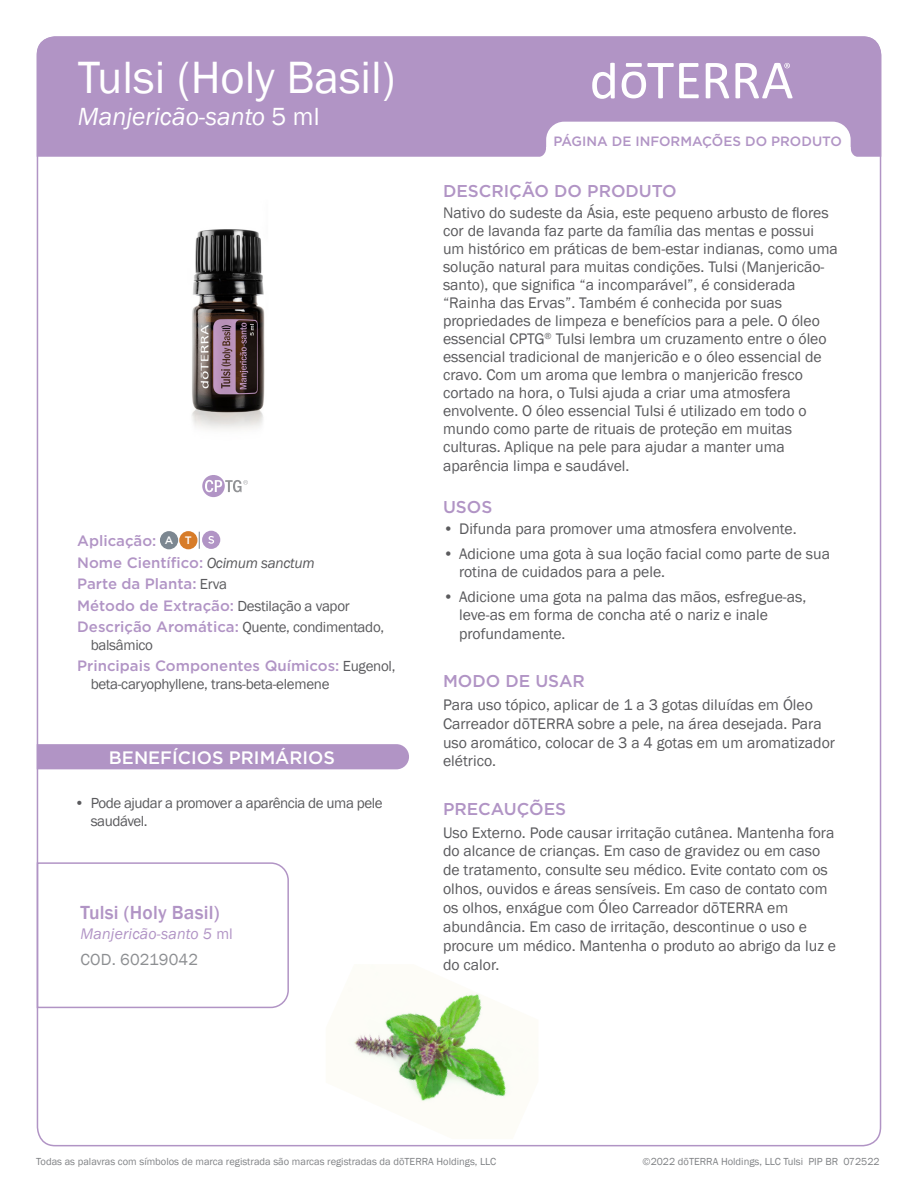
<style>
.page{position:relative;width:918px;height:1188px;background:#fff}
.page>*{position:absolute;margin:0;border:0;box-sizing:border-box;transform-origin:0 0}
.Main_H1{font:46.5px "Franklin Gothic";color:#fff}
.Main_H2{font:italic 25.5px "Franklin Gothic";color:#fff}
.Tag_H1{font:500 19.5px "Franklin Gothic";letter-spacing:.01em;color:#b194c5}
.t1{font:500 18px "Gotham";color:#fff}
.Purple_Headers{font:500 17.1px "Gotham";color:#b194c5}
.Tag_details{font:16.5px "Franklin Gothic";letter-spacing:.01em;color:#8d8f92}
.Body{font:15.75px/18px "Franklin Gothic";color:#5a5a5d}
.Directions_Bold_Attr{font:15.75px/18.9px "Franklin Gothic";color:#5a5a5d}
.Tag_H2{font:italic 15.75px "Franklin Gothic";letter-spacing:.01em;color:#b194c5}
.Oil_Attribute_Panel{font:15px/18px "Franklin Gothic";letter-spacing:-.02em;color:#5a5a5d}
.Oil_Attribute_Panel-2{font:500 15px "Gotham";color:#b194c5}
.t2{font:500 13.5px "Gotham";color:#b194c5}
.t3{font:500 10.8px "Gotham";color:#fff}
.t4{font:10.5px "Franklin Gothic";color:#808285}
.s1{font-style:normal}
.s2{font-family:"Franklin Gothic";font-weight:400;font-style:italic;color:#5a5a5d}
.s3{font-family:"Franklin Gothic";font-weight:400;color:#5a5a5d}
.s4{font-family:"Gotham";font-weight:500;color:#b194c5}
</style>
<div class="page">
<div style="left:37px;top:36px;width:844px;height:121px;background:#b194c5"></div>
<svg style="left:706px;top:63px;width:23px;height:35px"></svg>
<svg style="left:622px;top:63px;width:77px;height:35px"></svg>
<svg style="left:592px;top:63px;width:23px;height:36px"></svg>
<svg style="left:735px;top:63px;width:58px;height:35px"></svg>
<svg style="left:536px;top:122px;width:325px;height:35px"></svg>
<img style="left:192px;top:229px;width:73px;height:200px">
<svg style="left:199px;top:532px;width:1px;height:17px"></svg>
<div style="left:160px;top:531px;width:18px;height:18px;background:#7c8791;border-radius:50%"></div>
<div style="left:179px;top:531px;width:18px;height:18px;background:#d77c29;border-radius:50%"></div>
<div style="left:37px;top:744px;width:372px;height:25px;background:#b194c5"></div>
<svg style="left:36px;top:862px;width:253px;height:147px"></svg>
<img style="left:353px;top:993px;width:155px;height:109px">
<svg style="left:202px;top:475px;width:46px;height:22px"></svg>
<div style="left:202px;top:531px;width:18px;height:18px;background:#b194c5;border-radius:50%"></div>
<svg style="left:208px;top:536px;width:6px;height:8px"></svg>
<p class="Main_H1" style="left:78px;top:49px;width:319px">Tulsi (Holy Basil)</p>
<p class="Main_H2" style="left:78px;top:101px;width:243px">Manjericão-santo <span class="s1">5 ml</span></p>
<p class="Oil_Attribute_Panel-2" style="left:77px;top:531px;width:81px">Aplicação:</p>
<p class="t3" style="left:165px;top:533px;width:10px">A</p>
<p class="t3" style="left:185px;top:533px;width:8px">T</p>
<p class="Oil_Attribute_Panel-2" style="left:77px;top:553px;width:239px">Nome Científico: <span class="s2">Ocimum sanctum</span></p>
<p class="Oil_Attribute_Panel-2" style="left:77px;top:574px;width:151px">Parte da Planta: <span class="s3">Erva</span></p>
<p class="Oil_Attribute_Panel-2" style="left:77px;top:595px;width:274px">Método de Extração: <span class="s3">Destilação a vapor</span></p>
<p class="Oil_Attribute_Panel" style="left:91px;top:618px;width:295px;text-indent:-14px"><span class="s4">Descrição Aromática:</span> Quente, condimentado, balsâmico</p>
<p class="Oil_Attribute_Panel" style="left:91px;top:658px;width:306px;text-indent:-14px"><span class="s4">Principais Componentes Químicos:</span> Eugenol, beta-caryophyllene, trans-beta-elemene</p>
<p class="t1" style="left:109px;top:746px;width:228px">BENEFÍCIOS PRIMÁRIOS</p>
<p class="Oil_Attribute_Panel" style="left:91px;top:794px;width:293px;text-indent:-16px">• Pode ajudar a promover a aparência de uma pele saudável.</p>
<p class="Tag_H1" style="left:81px;top:901px;width:140px">Tulsi (Holy Basil)</p>
<p class="Tag_H2" style="left:81px;top:923px;width:154px">Manjericão-santo 5 <span class="s1">ml</span></p>
<p class="Tag_details" style="left:81px;top:949px;width:119px">COD. 60219042</p>
<p class="t2" style="left:553px;top:132px;width:290px">PÁGINA DE INFORMAÇÕES DO PRODUTO</p>
<p class="Purple_Headers" style="left:443px;top:179px;width:235px">DESCRIÇÃO DO PRODUTO</p>
<p class="Body" style="left:443px;top:204px;width:396px">Nativo do sudeste da Ásia, este pequeno arbusto de flores cor de lavanda faz parte da família das mentas e possui um histórico em práticas de bem-estar indianas, como uma solução natural para muitas condições. Tulsi (Manjericão&shy;santo), que significa “a incomparável”, é considerada “Rainha das Ervas”. Também é conhecida por suas propriedades de limpeza e benefícios para a pele. O óleo essencial CPTG<sup>®</sup> Tulsi lembra um cruzamento entre o óleo essencial tradicional de manjericão e o óleo essencial de cravo. Com um aroma que lembra o manjericão fresco cortado na hora, o Tulsi ajuda a criar uma atmosfera envolvente. O óleo essencial Tulsi é utilizado em todo o mundo como parte de rituais de proteção em muitas culturas. Aplique na pele para ajudar a manter uma aparência limpa e saudável.</p>
<p class="Purple_Headers" style="left:443px;top:496px;width:51px">USOS</p>
<p class="Body" style="left:443px;top:520px;width:355px">• Difunda para promover uma atmosfera envolvente.</p>
<p class="Body" style="left:459px;top:545px;width:372px;text-indent:-16px">• Adicione uma gota à sua loção facial como parte de sua rotina de cuidados para a pele.</p>
<p class="Body" style="left:459px;top:588px;width:349px;line-height:18.5px;text-indent:-16px">• Adicione uma gota na palma das mãos, esfregue-as, leve-as em forma de concha até o nariz e inale profundamente.</p>
<p class="Purple_Headers" style="left:443px;top:670px;width:143px">MODO DE USAR</p>
<p class="Directions_Bold_Attr" style="left:443px;top:695px;width:394px">Para uso tópico, aplicar de 1 a 3 gotas diluídas em Óleo Carreador dōTERRA sobre a pele, na área desejada. Para uso aromático, colocar de 3 a 4 gotas em um aromatizador elétrico.</p>
<p class="Purple_Headers" style="left:443px;top:798px;width:125px">PRECAUÇÕES</p>
<p class="Body" style="left:443px;top:823px;width:395px;line-height:18.9px">Uso Externo. Pode causar irritação cutânea. Mantenha fora do alcance de crianças. Em caso de gravidez ou em caso de tratamento, consulte seu médico. Evite contato com os olhos, ouvidos e áreas sensíveis. Em caso de contato com os olhos, enxágue com Óleo Carreador dōTERRA em abundância. Em caso de irritação, descontinue o uso e procure um médico. Mantenha o produto ao abrigo da luz e do calor.</p>
<p class="t4" style="left:36px;top:1155px;width:462px">Todas as palavras com símbolos de marca registrada são marcas registradas da dōTERRA Holdings, LLC</p>
<p class="t4" style="left:643px;top:1155px;width:239px">©2022 dōTERRA Holdings, LLC Tulsi PIP BR 072522</p>
</div>
